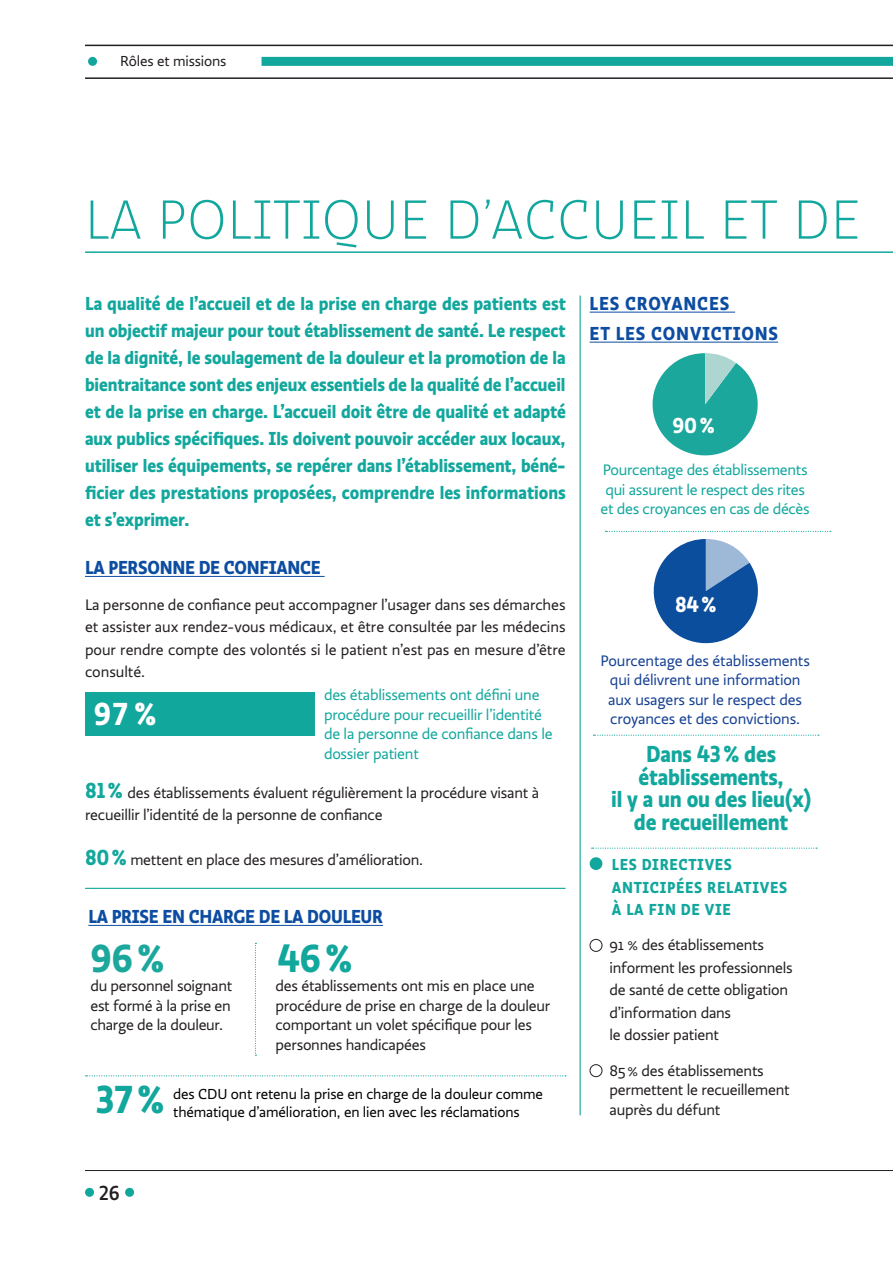
<style>
.page{position:relative;width:893px;height:1263px;background:#fff}
.page>*{position:absolute;margin:0;border:0;box-sizing:border-box;transform-origin:0 0}
.titre_2_ok{font:300 57px "Ratio";letter-spacing:.015em;color:#12a79d}
.texte{font:700 40.5px "Ratio Display";color:#12a79d}
.texte-2{font:700 40.5px "Ratio Display";color:#1ca79d}
.texte-3{font:700 33px "Ratio Display";color:#fff}
.texte-4{font:700 24px/22.5px "Ratio Display";letter-spacing:-.01em;color:#12a79d;text-align:center}
.texte-5{font:700 22.5px "Ratio Display";color:#fff}
.t1{font:500 21px "Ratio Display";color:#231f20}
.edito{font:700 19.5px/27px "Ratio Display";color:#12a79d;text-align:justify}
.soustitreniveau2{font:700 19.5px "Ratio Display";letter-spacing:-.015em;color:#0d4da1}
.soustitreniveau2-2{font:700 19.5px/30px "Ratio Display";letter-spacing:.04em;color:#0d4da1}
.sstitreniuv3{font:700 16.5px/22.5px "Ratio Display";letter-spacing:.04em;color:#12a79d}
.texte-6{font:15.75px/22.5px "Ratio";letter-spacing:-.015em;color:#231f20}
.texte-7{font:15.75px/19.5px "Ratio";letter-spacing:-.015em;color:#12a79d}
.texte-8{font:15.75px/19.5px "Ratio";letter-spacing:-.01em;color:#164194;text-align:center}
.texte-9{font:15px "Ratio";letter-spacing:-.01em;color:#000001}
.t2{font:15px "Ratio";letter-spacing:-.01em;color:#231f20}
.s1{font-family:"Ratio Display";font-weight:700;font-size:22.5px;color:#12a79d}
</style>
<div class="page">
<div style="left:261px;top:57px;width:632px;height:9px;background:#12a79d"></div>
<hr style="left:85px;top:77px;width:808px;height:2px;background:#231f20">
<hr style="left:85px;top:45px;width:808px;height:1px;background:#231f20">
<hr style="left:85px;top:1170px;width:808px;height:1px;background:#231f20">
<div style="left:85px;top:1188px;width:9px;height:9px;background:#12a79d;border-radius:50%"></div>
<div style="left:125px;top:1188px;width:9px;height:9px;background:#12a79d;border-radius:50%"></div>
<div style="left:88px;top:57px;width:9px;height:9px;background:#12a79d;border-radius:50%"></div>
<hr style="left:85px;top:251px;width:808px;height:2px;background:#12a79d">
<hr style="left:85px;top:576px;width:240px;height:1px;background:#0d4da1">
<hr style="left:85px;top:888px;width:481px;height:1px;background:#12a79d">
<div style="left:85px;top:692px;width:229px;height:44px;background:#12a79d"></div>
<svg style="left:86px;top:1075px;width:480px;height:1px"></svg>
<svg style="left:255px;top:943px;width:1px;height:113px"></svg>
<hr style="left:88px;top:925px;width:295px;height:1px;background:#0d4da1">
<svg style="left:605px;top:531px;width:226px;height:1px"></svg>
<svg style="left:593px;top:735px;width:226px;height:1px"></svg>
<svg style="left:592px;top:847px;width:225px;height:2px"></svg>
<hr style="left:580px;top:296px;width:1px;height:819px;background:#12a79d">
<hr style="left:590px;top:312px;width:145px;height:1px;background:#0d4da1">
<hr style="left:590px;top:342px;width:188px;height:1px;background:#0d4da1">
<svg style="left:653px;top:539px;width:105px;height:105px"></svg>
<div style="left:590px;top:857px;width:12px;height:13px;background:#12a79d;border-radius:50%"></div>
<div style="left:590px;top:939px;width:12px;height:13px;border:1px solid #231f20;border-radius:50%"></div>
<div style="left:590px;top:1064px;width:12px;height:13px;border:1px solid #231f20;border-radius:50%"></div>
<svg style="left:652px;top:353px;width:106px;height:103px"></svg>
<p class="t2" style="left:120px;top:53px;width:108px">Rôles et missions</p>
<p class="titre_2_ok" style="left:85px;top:189px;width:777px">LA POLITIQUE D’ACCUEIL ET DE</p>
<p class="edito" style="left:85px;top:290px;width:482px">La qualité de l’accueil et de la prise en charge des patients est un objectif majeur pour tout établissement de santé. Le respect de la dignité, le soulagement de la douleur et la promotion de la bientraitance sont des enjeux essentiels de la qualité de l’accueil et de la prise en charge. L’accueil doit être de qualité et adapté aux publics spécifiques. Ils doivent pouvoir accéder aux locaux, utiliser les équipements, se repérer dans l’établissement, béné&shy;ficier des prestations proposées, comprendre les informations et s’exprimer.</p>
<p class="soustitreniveau2" style="left:85px;top:556px;width:237px">LA PERSONNE DE CONFIANCE</p>
<p class="texte-6" style="left:85px;top:593px;width:482px;text-align:justify">La personne de confiance peut accompagner l’usager dans ses démarches et assister aux rendez-vous médicaux, et être consultée par les médecins pour rendre compte des volontés si le patient n’est pas en mesure d’être consulté.</p>
<p class="texte-7" style="left:324px;top:685px;width:230px">des établissements ont défini une procédure pour recueillir l’identité de la personne de confiance dans le dossier patient</p>
<p class="texte-3" style="left:94px;top:693px;width:64px">97%</p>
<p class="texte-6" style="left:85px;top:781px;width:456px"><span class="s1">81%</span> des établissements évaluent régulièrement la procédure visant à recueillir l’identité de la personne de confiance</p>
<p class="texte-6" style="left:85px;top:849px;width:340px"><span class="s1">80%</span> mettent en place des mesures d’amélioration.</p>
<p class="soustitreniveau2" style="left:88px;top:905px;width:296px">LA PRISE EN CHARGE DE LA DOULEUR</p>
<p class="texte-2" style="left:90px;top:933px;width:75px">96%</p>
<p class="texte" style="left:278px;top:933px;width:76px">46%</p>
<p class="texte-6" style="left:90px;top:977px;width:143px;line-height:19.5px;text-align:justify">du personnel soignant est formé à la prise en charge de la douleur.</p>
<p class="texte-6" style="left:275px;top:977px;width:276px;line-height:19.5px">des établissements ont mis en place une procédure de prise en charge de la douleur comportant un volet spécifique pour les personnes handicapées</p>
<p class="texte" style="left:96px;top:1074px;width:70px">37%</p>
<p class="texte-9" style="left:173px;top:1085px;width:371px">des CDU ont retenu la prise en charge de la douleur comme</p>
<p class="texte-9" style="left:173px;top:1103px;width:348px">thématique d’amélioration, en lien avec les réclamations</p>
<p class="soustitreniveau2-2" style="left:590px;top:288px;width:190px">LES CROYANCES<br>ET LES CONVICTIONS</p>
<p class="texte-5" style="left:672px;top:411px;width:44px">90%</p>
<p class="texte-7" style="left:601px;top:460px;width:211px;text-align:center">Pourcentage des établissements qui assurent le respect des rites et des croyances en cas de décès</p>
<p class="texte-5" style="left:675px;top:591px;width:43px">84%</p>
<p class="texte-8" style="left:600px;top:651px;width:211px">Pourcentage des établissements qui délivrent une information aux usagers sur le respect des croyances et des convictions.</p>
<p class="texte-4" style="left:611px;top:742px;width:201px">Dans 43% des établissements,<br>il y a un ou des lieu(x) de recueillement</p>
<p class="sstitreniuv3" style="left:612px;top:853px;width:177px">LES DIRECTIVES<br>ANTICIPÉES RELATIVES<br>À LA FIN DE VIE</p>
<p class="texte-6" style="left:609px;top:934px;width:185px">91 % des établissements informent les professionnels de santé de cette obligation d’information dans<br>le dossier patient</p>
<p class="texte-6" style="left:609px;top:1061px;width:182px;line-height:19.5px">85% des établissements permettent le recueillement auprès du défunt</p>
<h3 class="t1" style="left:99px;top:1180px;width:22px">26</h3>
</div>
